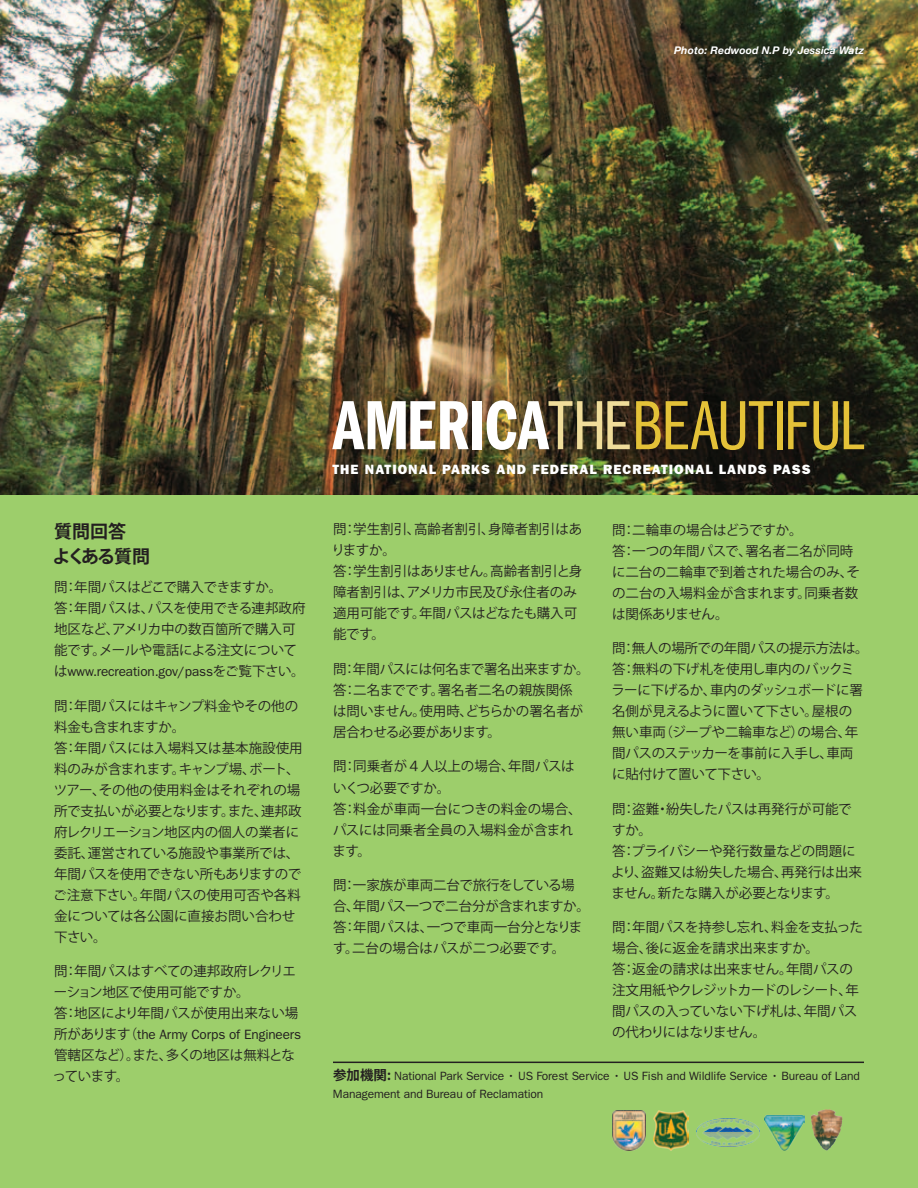
<style>
.page{position:relative;width:918px;height:1188px;background:#fff}
.page>*{position:absolute;margin:0;border:0;box-sizing:border-box;transform-origin:0 0}
.t1{font:72px "ITC Franklin Gothic Std Bk Cp";letter-spacing:.005em;color:#e4c238}
.t2{font:700 18px/25.5px "Koz Go Pro";letter-spacing:-.03em;color:#231f20}
.t3{font:13.5px/21px "Koz Go Pro";color:#231f20}
.t4{font:13.5px/21px "Koz Go Pro";letter-spacing:-.02em;color:#231f20}
.t5{font:13.5px "ITC Franklin Gothic Std";letter-spacing:-.01em;color:#231f20}
.t6{font:13.5px "ITC Franklin Gothic Std Hvy";letter-spacing:.08em;color:#fff}
.t7{font:13.5px/21px "Koz Go Pro";letter-spacing:-.04em;color:#231f20}
.t8{font:12px/18px "ITC Franklin Gothic Std";letter-spacing:-.01em;color:#231f20}
.t9{font:italic 700 10.5px "Helvetica Neue";letter-spacing:.01em;color:#fff}
.s1{font-family:"Koz Go Pro"}
.s2{font-family:"ITC Franklin Gothic Std Dm Cp";color:#fff}
.s3{color:#f0dd9a}
.s4{font-family:"Koz Go Pro";font-weight:700;font-size:13.5px}
</style>
<div class="page">
<div style="left:0;top:460px;width:918px;height:728px;background:#9dce6b"></div>
<img style="left:0;top:0;width:918px;height:495px">
<hr style="left:333px;top:1062px;width:531px;height:1px;background:#231f20">
<img style="left:612px;top:1111px;width:33px;height:39px">
<img style="left:653px;top:1111px;width:36px;height:39px">
<img style="left:764px;top:1114px;width:41px;height:37px">
<img style="left:811px;top:1109px;width:21px;height:41px">
<img style="left:697px;top:1118px;width:62px;height:29px">
<p class="t9" style="left:674px;top:42px;width:191px">Photo: Redwood N.P by Jessica Watz</p>
<h2 class="t2" style="left:53px;top:520px;width:99px">質問回答<br>よくある質問</h2>
<p class="t3" style="left:54px;top:577px;width:253px">問：年間パスはどこで購入できますか。<br>答：年間パスは、パスを使用できる連邦政府地区など、アメリカ中の数百箇所で購入可能です。メールや電話による注文について</p>
<p class="t5" style="left:54px;top:664px;width:252px"><span class="s1">は</span>www.recreation.gov/pass<span class="s1">をご覧下さい。</span></p>
<p class="t3" style="left:53px;top:695px;width:251px">問：年間パスにはキャンプ料金やその他の料金も含まれますか。<br>答：年間パスには入場料又は基本施設使用料のみが含まれます。キャンプ場、ボート、ツアー、その他の使用料金はそれぞれの場所で支払いが必要となります。また、連邦政府レクリエーション地区内の個人の業者に委託、運営されている施設や事業所では、年間パスを使用できない所もありますのでご注意下さい。年間パスの使用可否や各料金については各公園に直接お問い合わせ下さい。</p>
<p class="t3" style="left:54px;top:961px;width:246px">問：年間パスはすべての連邦政府レクリエーション地区で使用可能ですか。<br>答：地区により年間パスが使用出来ない場</p>
<p class="t5" style="left:54px;top:1027px;width:249px"><span class="s1">所があります（</span>the Army Corps of Engineers</p>
<p class="t7" style="left:53px;top:1045px;width:244px">管轄区など）。また、多くの地区は無料となっています。</p>
<h1 class="t1" style="left:333px;top:386px;width:532px"><span class="s2">AMERICA</span><span class="s3">THE</span>BEAUTIFUL</h1>
<p class="t6" style="left:332px;top:461px;width:480px">THE NATIONAL PARKS AND FEDERAL RECREATIONAL LANDS PASS</p>
<p class="t3" style="left:612px;top:519px;width:249px">問：二輪車の場合はどうですか。<br>答：一つの年間パスで、署名者二名が同時に二台の二輪車で到着された場合のみ、その二台の入場料金が含まれます。同乗者数は関係ありません。</p>
<p class="t4" style="left:611px;top:638px;width:259px">問：無人の場所での年間パスの提示方法は。答：無料の下げ札を使用し車内のバックミラーに下げるか、車内のダッシュボードに署名側が見えるように置いて下さい。屋根の<br>無い車両（ジープや二輪車など）の場合、年間パスのステッカーを事前に入手し、車両に貼付けて置いて下さい。</p>
<p class="t3" style="left:611px;top:799px;width:252px">問：盗難・紛失したパスは再発行が可能ですか。<br>答：プライバシーや発行数量などの問題により、盗難又は紛失した場合、再発行は出来ません。新たな購入が必要となります。</p>
<p class="t4" style="left:612px;top:917px;width:253px">問：年間パスを持参し忘れ、料金を支払った場合、後に返金を請求出来ますか。<br>答：返金の請求は出来ません。年間パスの注文用紙やクレジットカードのレシート、年間パスの入っていない下げ札は、年間パスの代わりにはなりません。</p>
<p class="t8" style="left:333px;top:1067px;width:528px"><span class="s4">参加機関:</span> National Park Service • US Forest Service • US Fish and Wildlife Service • Bureau of Land<br>Management and Bureau of Reclamation</p>
<p class="t3" style="left:332px;top:519px;width:252px">問：学生割引、高齢者割引、身障者割引はありますか。<br>答：学生割引はありません。高齢者割引と身障者割引は、アメリカ市民及び永住者のみ適用可能です。年間パスはどなたも購入可能です。</p>
<p class="t3" style="left:333px;top:659px;width:258px">問：年間パスには何名まで署名出来ますか。答：二名までです。署名者二名の親族関係は問いません。使用時、どちらかの署名者が居合わせる必要があります。</p>
<p class="t3" style="left:332px;top:756px;width:251px">問：同乗者が４人以上の場合、年間パスはいくつ必要ですか。<br>答：料金が車両一台につきの料金の場合、パスには同乗者全員の入場料金が含まれます。</p>
<p class="t3" style="left:333px;top:875px;width:258px">問：一家族が車両二台で旅行をしている場合、年間パス一つで二台分が含まれますか。答：年間パスは、一つで車両一台分となります。二台の場合はパスが二つ必要です。</p>
</div>
